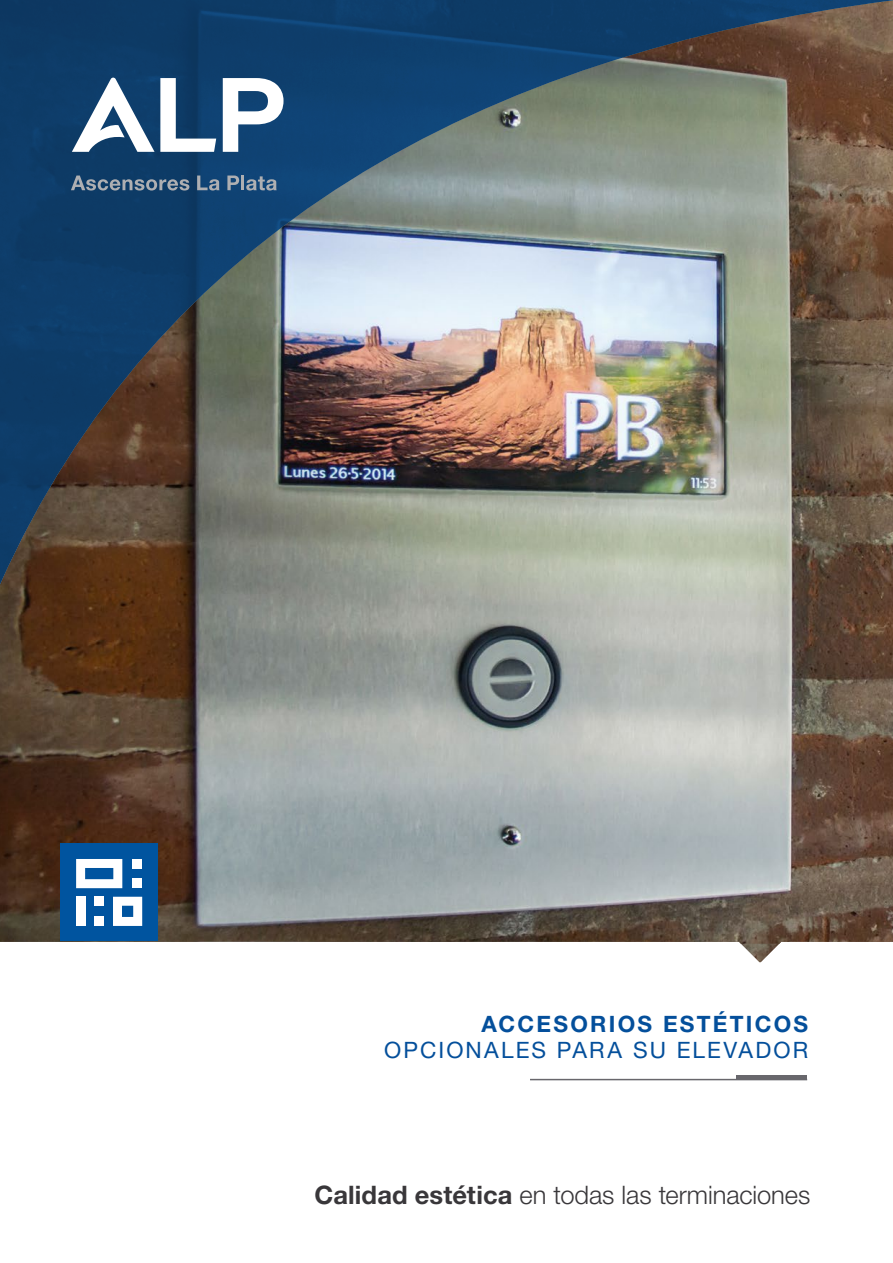
<style>
.page{position:relative;width:893px;height:1263px;background:#fff}
.page>*{position:absolute;margin:0;border:0;box-sizing:border-box;transform-origin:0 0}
.t1{font:300 25.5px "Helvetica Neue LT Pro";letter-spacing:-.005em;color:#39373a}
.t2{font:22.65px "Helvetica Neue LT Pro";letter-spacing:.095em;color:#044f9b}
.t3{font:700 22.65px "Helvetica Neue LT Pro";letter-spacing:.1em;color:#044f9b}
.s1{font-weight:700}
</style>
<div class="page">
<img style="left:0;top:610px;width:893px;height:334px">
<hr style="left:530px;top:1079px;width:277px;height:1px;background:#68676c">
<hr style="left:736px;top:1075px;width:71px;height:4px;background:#68676c">
<img style="left:0;top:0;width:893px;height:610px">
<div style="left:60px;top:843px;width:98px;height:98px;background:#00549f"></div>
<div style="left:133px;top:859px;width:9px;height:9px;background:#fff"></div>
<div style="left:133px;top:879px;width:9px;height:9px;background:#fff"></div>
<svg style="left:113px;top:897px;width:29px;height:29px"></svg>
<svg style="left:76px;top:859px;width:46px;height:29px"></svg>
<div style="left:76px;top:897px;width:9px;height:29px;background:#fff"></div>
<div style="left:94px;top:897px;width:10px;height:9px;background:#fff"></div>
<div style="left:94px;top:916px;width:10px;height:10px;background:#fff"></div>
<svg style="left:71px;top:176px;width:118px;height:15px"></svg>
<svg style="left:197px;top:176px;width:22px;height:15px"></svg>
<svg style="left:227px;top:176px;width:12px;height:14px"></svg>
<hr style="left:241px;top:176px;width:3px;height:14px;background:#aeafb2">
<svg style="left:246px;top:176px;width:31px;height:15px"></svg>
<svg style="left:223px;top:78px;width:61px;height:74px"></svg>
<svg style="left:72px;top:78px;width:144px;height:74px"></svg>
<p class="t3" style="left:481px;top:1010px;width:328px">ACCESORIOS ESTÉTICOS</p>
<p class="t2" style="left:384px;top:1036px;width:426px">OPCIONALES PARA SU ELEVADOR</p>
<p class="t1" style="left:315px;top:1180px;width:497px"><span class="s1">Calidad estética</span> en todas las terminaciones</p>
</div>
